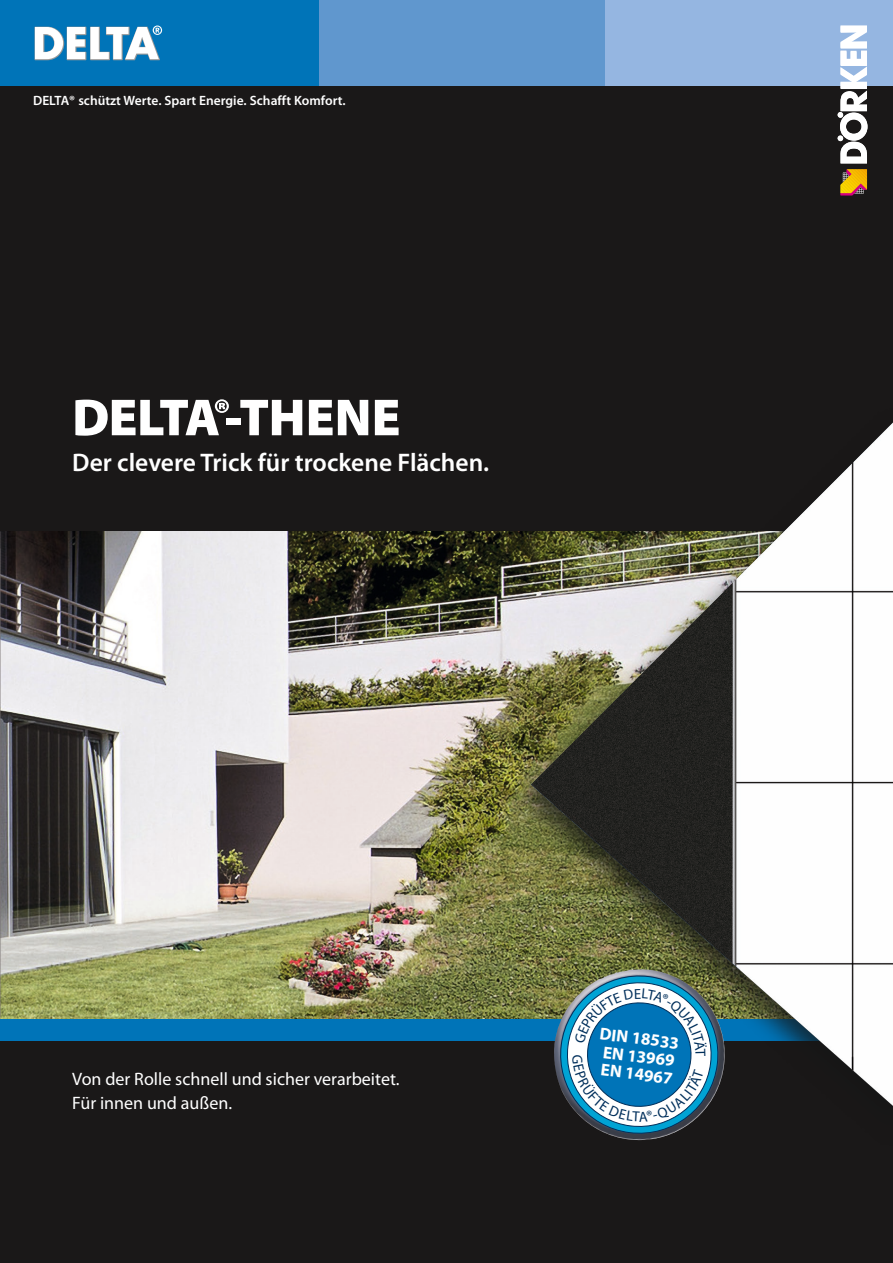
<style>
.page{position:relative;width:893px;height:1263px;background:#1a1818}
.page>*{position:absolute;margin:0;border:0;box-sizing:border-box;transform-origin:0 0}
.t1{font:900 52.5px "Delta Myriad Pro";letter-spacing:-.035em;color:#fff}
.t2{font:600 25.5px "Myriad Pro Doerken";color:#fff}
.t3{font:18px/24px "Myriad Pro Doerken";color:#fff}
.t4{font:700 17.1px/17.9px "Myriad Pro Doerken";color:#fff;text-align:center}
.t5{font:600 13.5px "Myriad Pro Doerken";color:#fff}
.s1{font-family:"Myriad Pro Doerken"}
</style>
<div class="page">
<img style="left:0;top:531px;width:505px;height:488px">
<div style="left:319px;top:0;width:287px;height:85px;background:#6097ce"></div>
<div style="left:606px;top:0;width:287px;height:85px;background:#95b6e1"></div>
<div style="left:0;top:0;width:319px;height:85px;background:#0074b8"></div>
<svg style="left:35px;top:26px;width:127px;height:34px"></svg>
<svg style="left:837px;top:25px;width:30px;height:138px"></svg>
<svg style="left:840px;top:169px;width:27px;height:26px"></svg>
<div style="left:0;top:1019px;width:893px;height:22px;background:#0074b8"></div>
<div style="left:505px;top:404px;width:388px;height:746px;background:#151616;opacity:.75"></div>
<img style="left:531px;top:422px;width:362px;height:684px">
<img style="left:553px;top:969px;width:176px;height:171px">
<svg style="left:556px;top:971px;width:167px;height:167px"></svg>
<p class="t5" style="left:33px;top:92px;width:314px">DELTA® schützt Werte. Spart Energie. Schafft Komfort.</p>
<h1 class="t1" style="left:72px;top:382px;width:330px">DELTA®-T<span class="s1">HENE</span></h1>
<h2 class="t2" style="left:72px;top:446px;width:418px">Der clevere Trick für trockene Flächen.</h2>
<p class="t3" style="left:72px;top:1067px;width:329px">Von der Rolle schnell und sicher verarbeitet.<br>Für innen und außen.</p>
<p class="t4" style="left:601px;top:1024px;width:81px;rotate:7deg">DIN 18533<br>EN 13969<br>EN 14967</p>
</div>
